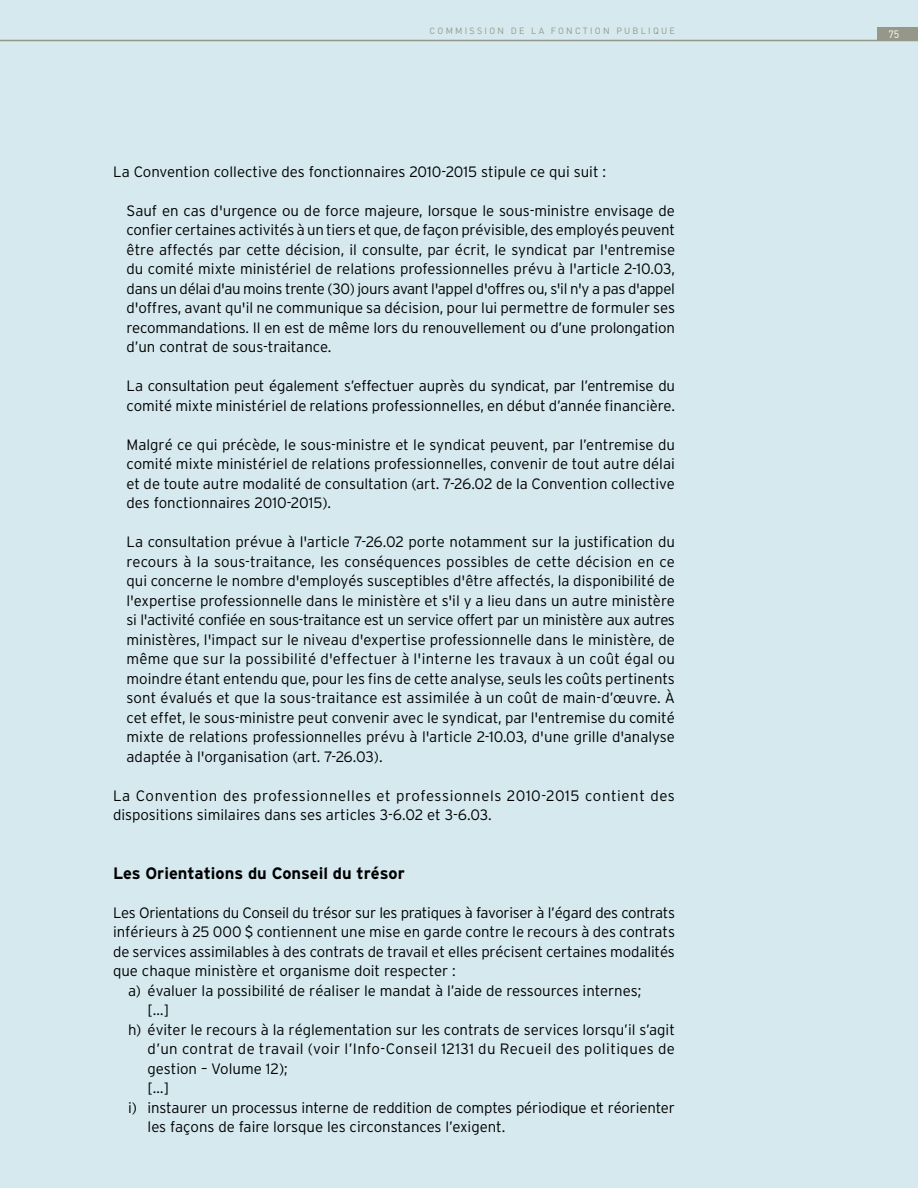
<style>
.page{position:relative;width:918px;height:1188px;background:#d5e9ef}
.page>*{position:absolute;margin:0;border:0;box-sizing:border-box;transform-origin:0 0}
.t1{font:700 16.5px "Interstate";color:#000}
.t2{font:300 15px/19.5px "Interstate";color:#000;text-align:justify}
.t3{font:300 15px/19.5px "Interstate";letter-spacing:.025em;color:#000}
.t4{font:300 15px "Interstate";letter-spacing:-.02em;color:#000}
.t5{font:300 15px "Interstate";letter-spacing:.03em;color:#000}
.t6{font:10.5px "DIN";color:#fff}
.t7{font:9px "DIN";letter-spacing:.25em;color:#959888}
</style>
<div class="page">
<hr style="left:0;top:40px;width:918px;height:1px;background:#959888">
<div style="left:878px;top:27px;width:40px;height:13px;background:#959888"></div>
<p class="t7" style="left:430px;top:25px;width:6px">CO</p>
<p class="t7" style="left:446px;top:25px;width:46px">MMI SSION</p>
<p class="t7" style="left:511px;top:25px;width:8px">DE</p>
<p class="t7" style="left:531px;top:25px;width:28px">LA FONCTION</p>
<p class="t7" style="left:616px;top:25px;width:59px">P UBLI QUE</p>
<p class="t6" style="left:888px;top:28px;width:12px">75</p>
<p class="t2" style="left:113px;top:161px;width:495px">La Convention collective des fonctionnaires 2010-2015 stipule ce qui suit :</p>
<p class="t2" style="left:127px;top:200px;width:550px">Sauf en cas d'urgence ou de force majeure, lorsque le sous-ministre envisage de confier certaines activités à un tiers et que, de façon prévisible, des employés peuvent être affectés par cette décision, il consulte, par écrit, le syndicat par l'entremise du comité mixte ministériel de relations professionnelles prévu à l'article 2-10.03, dans un délai d'au moins trente (30) jours avant l'appel d'offres ou, s'il n'y a pas d'appel d'offres, avant qu'il ne communique sa décision, pour lui permettre de formuler ses recommandations. Il en est de même lors du renouvellement ou d’une prolongation d’un contrat de sous-traitance.</p>
<p class="t2" style="left:127px;top:376px;width:550px">La consultation peut également s’effectuer auprès du syndicat, par l’entremise du comité mixte ministériel de relations professionnelles, en début d’année financière.</p>
<p class="t2" style="left:127px;top:434px;width:550px">Malgré ce qui précède, le sous-ministre et le syndicat peuvent, par l’entremise du comité mixte ministériel de relations professionnelles, convenir de tout autre délai et de toute autre modalité de consultation (art. 7-26.02 de la Convention collective des fonctionnaires 2010-2015).</p>
<p class="t2" style="left:127px;top:532px;width:550px">La consultation prévue à l'article 7-26.02 porte notamment sur la justification du recours à la sous-traitance, les conséquences possibles de cette décision en ce qui concerne le nombre d'employés susceptibles d'être affectés, la disponibilité de l'expertise professionnelle dans le ministère et s'il y a lieu dans un autre ministère si l'activité confiée en sous-traitance est un service offert par un ministère aux autres ministères, l'impact sur le niveau d'expertise professionnelle dans le ministère, de même que sur la possibilité d'effectuer à l'interne les travaux à un coût égal ou moindre étant entendu que, pour les fins de cette analyse, seuls les coûts pertinents sont évalués et que la sous-traitance est assimilée à un coût de main-d’œuvre. À cet effet, le sous-ministre peut convenir avec le syndicat, par l'entremise du comité mixte de relations professionnelles prévu à l'article 2-10.03, d'une grille d'analyse adaptée à l'organisation (art. 7-26.03).</p>
<p class="t3" style="left:113px;top:785px;width:563px">La Convention des professionnelles et professionnels 2010-2015 contient des dispositions similaires dans ses articles 3-6.02 et 3-6.03.</p>
<p class="t1" style="left:113px;top:864px;width:293px">Les Orientations du Conseil du trésor</p>
<p class="t4" style="left:113px;top:904px;width:563px">Les Orientations du Conseil du trésor sur les pratiques à favoriser à l’égard des contrats</p>
<p class="t2" style="left:113px;top:922px;width:563px">inférieurs à 25 000 $ contiennent une mise en garde contre le recours à des contrats</p>
<p class="t2" style="left:113px;top:941px;width:563px">de services assimilables à des contrats de travail et elles précisent certaines modalités</p>
<p class="t2" style="left:113px;top:961px;width:344px">que chaque ministère et organisme doit respecter :</p>
<p class="t2" style="left:128px;top:980px;width:515px">a) évaluer la possibilité de réaliser le mandat à l’aide de ressources internes;</p>
<p class="t2" style="left:148px;top:1000px;width:23px">[…]</p>
<p class="t2" style="left:128px;top:1019px;width:548px">h) éviter le recours à la réglementation sur les contrats de services lorsqu’il s’agit</p>
<p class="t5" style="left:148px;top:1040px;width:529px">d’un contrat de travail (voir l’Info-Conseil 12131 du Recueil des politiques de</p>
<p class="t2" style="left:148px;top:1058px;width:142px">gestion – Volume 12);</p>
<p class="t2" style="left:148px;top:1078px;width:23px">[…]</p>
<p class="t2" style="left:128px;top:1097px;width:548px">i) instaurer un processus interne de reddition de comptes périodique et réorienter</p>
<p class="t2" style="left:148px;top:1117px;width:359px">les façons de faire lorsque les circonstances l’exigent.</p>
</div>
